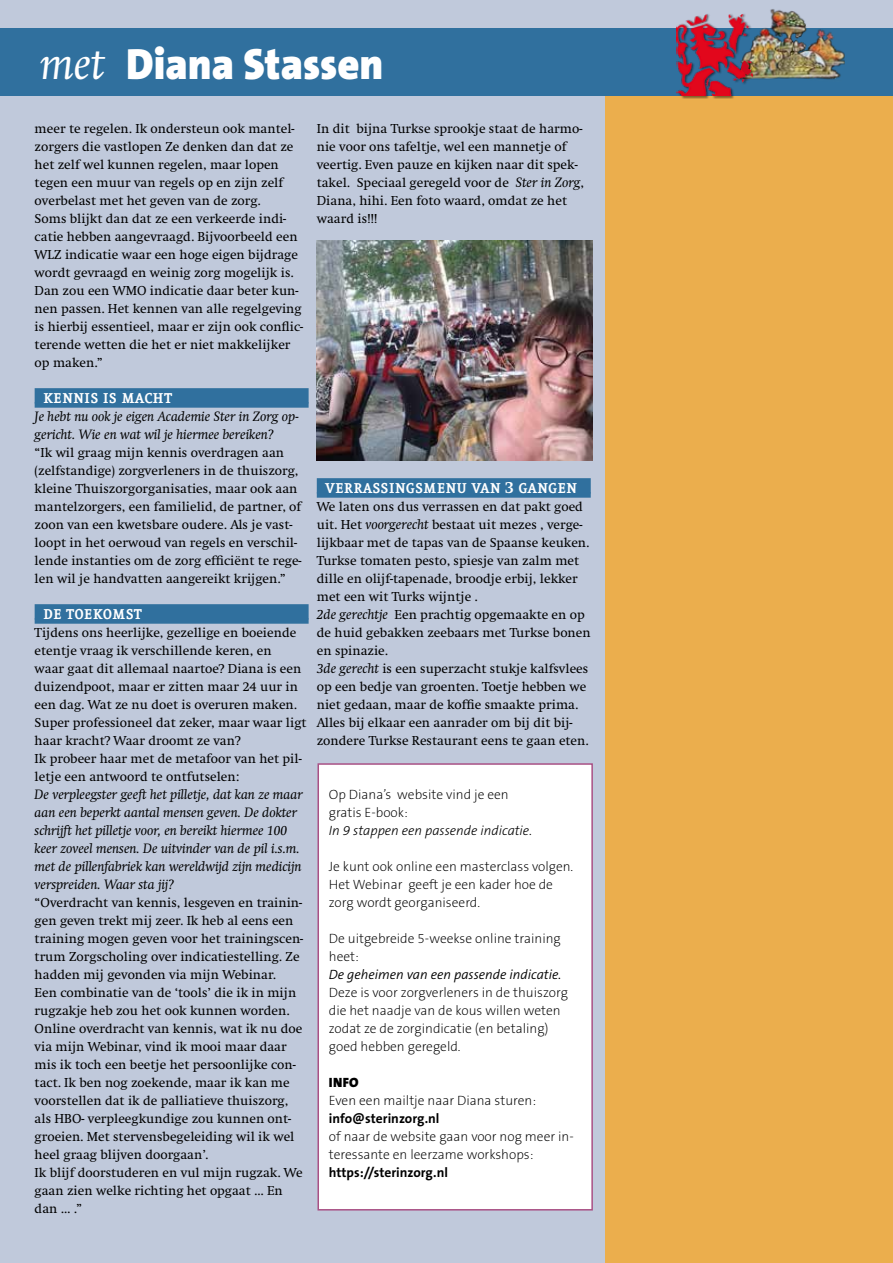
<style>
.page{position:relative;width:893px;height:1263px;background:#c0c9db}
.page>*{position:absolute;margin:0;border:0;box-sizing:border-box;transform-origin:0 0}
.t1{font:900 43.95px "The Sans LT9";color:#fff;scale:.96 1}
.t2{font:700 17.1px "Eureka";color:#fff;scale:.96 1}
.t3{font:13.5px/18px "Swift";color:#000}
.t4{font:200 13.5px/18px "The Sans LT2";color:#000}
.t5{font:italic 13.5px/18px "Swift";color:#000}
.t6{font:700 13.5px "The Sans LT7";color:#000}
.t7{font:italic 300 13.5px "The Sans LT4";color:#000}
.t8{font:italic 300 13.5px "The Sans LT3";color:#000}
.t9{font:900 13.5px "The Sans LT9";color:#000}
.s1{font-family:"Swift";font-weight:400;font-style:italic}
.s2{font-style:italic}
.s3{font-family:"Swift"}
</style>
<div class="page">
<div style="left:317px;top:763px;width:276px;height:447px;background:#fff;border:2px solid #a95185"></div>
<div style="left:606px;top:80px;width:287px;height:1183px;background:#ebae4d"></div>
<div style="left:35px;top:388px;width:274px;height:20px;background:#30709e"></div>
<div style="left:35px;top:604px;width:274px;height:20px;background:#30709e"></div>
<div style="left:317px;top:478px;width:274px;height:20px;background:#30709e"></div>
<div style="left:0;top:28px;width:893px;height:68px;background:#30709e"></div>
<img style="left:755px;top:9px;width:90px;height:71px">
<div style="left:676px;top:14px;width:79px;height:85px;background:#000;opacity:.45"></div>
<img style="left:677px;top:14px;width:75px;height:82px">
<svg style="left:741px;top:61px;width:10px;height:14px"></svg>
<img style="left:316px;top:240px;width:276px;height:220px">
<h1 class="t1" style="left:40px;top:35px;width:359px"><span class="s1">met</span> Diana Stassen</h1>
<p class="t3" style="left:35px;top:119px;width:270px">meer te regelen. Ik ondersteun ook mantel&shy;zorgers die vastlopen Ze denken dan dat ze het zelf wel kunnen regelen, maar lopen tegen een muur van regels op en zijn zelf overbelast met het geven van de zorg.<br>Soms blijkt dan dat ze een verkeerde indi&shy;catie hebben aangevraagd. Bijvoorbeeld een WLZ indicatie waar een hoge eigen bijdrage wordt gevraagd en weinig zorg mogelijk is.<br>Dan zou een WMO indicatie daar beter kun&shy;nen passen. Het kennen van alle regelgeving is hierbij essentieel, maar er zijn ook conflic&shy;terende wetten die het er niet makkelijker op maken.”</p>
<p class="t2" style="left:43px;top:390px;width:136px">KENNIS IS MACHT</p>
<p class="t5" style="left:35px;top:407px;width:266px">Je hebt nu ook je eigen Academie Ster in Zorg op&shy;gericht. Wie en wat wil je hiermee bereiken?</p>
<p class="t3" style="left:35px;top:443px;width:268px">“Ik wil graag mijn kennis overdragen aan (zelfstandige) zorgverleners in de thuiszorg, kleine Thuiszorgorganisaties, maar ook aan mantelzorgers, een familielid, de partner, of zoon van een kwetsbare oudere. Als je vast&shy;loopt in het oerwoud van regels en verschil&shy;lende instanties om de zorg efficiënt te rege&shy;len wil je handvatten aangereikt krijgen.”</p>
<p class="t2" style="left:43px;top:606px;width:104px">DE TOEKOMST</p>
<p class="t3" style="left:35px;top:623px;width:273px">Tijdens ons heerlijke, gezellige en boeiende etentje vraag ik verschillende keren, en<br>waar gaat dit allemaal naartoe? Diana is een duizendpoot, maar er zitten maar 24 uur in een dag. Wat ze nu doet is overuren maken.<br>Super professioneel dat zeker, maar waar ligt haar kracht? Waar droomt ze van?<br>Ik probeer haar met de metafoor van het pil&shy;letje een antwoord te ontfutselen:</p>
<p class="t5" style="left:35px;top:785px;width:270px">De verpleegster geeft het pilletje, dat kan ze maar aan een beperkt aantal mensen geven. De dokter schrijft het pilletje voor, en bereikt hiermee 100 keer zoveel mensen. De uitvinder van de pil i.s.m. met de pillenfabriek kan wereldwijd zijn medicijn verspreiden. Waar sta jij?</p>
<p class="t3" style="left:35px;top:893px;width:270px">“Overdracht van kennis, lesgeven en trainin&shy;gen geven trekt mij zeer. Ik heb al eens een training mogen geven voor het trainingscen&shy;trum Zorgscholing over indicatiestelling. Ze hadden mij gevonden via mijn Webinar.<br>Een combinatie van de ‘tools’ die ik in mijn rugzakje heb zou het ook kunnen worden.<br>Online overdracht van kennis, wat ik nu doe via mijn Webinar, vind ik mooi maar daar mis ik toch een beetje het persoonlijke con&shy;tact. Ik ben nog zoekende, maar ik kan me voorstellen dat ik de palliatieve thuiszorg, als HBO- verpleegkundige zou kunnen ont&shy;groeien. Met stervensbegeleiding wil ik wel heel graag blijven doorgaan’.<br>Ik blijf doorstuderen en vul mijn rugzak. We gaan zien welke richting het opgaat … En dan … .”</p>
<p class="t3" style="left:317px;top:119px;width:269px">In dit bijna Turkse sprookje staat de harmo&shy;nie voor ons tafeltje, wel een mannetje of veertig. Even pauze en kijken naar dit spek&shy;takel. Speciaal geregeld voor de <span class="s2">Ster in Zorg</span>, Diana, hihi. Een foto waard, omdat ze het waard is!!!</p>
<p class="t2" style="left:325px;top:480px;width:264px">VERRASSINGSMENU VAN <span class="s3">3</span> GANGEN</p>
<p class="t3" style="left:317px;top:497px;width:275px">We laten ons dus verrassen en dat pakt goed uit. Het <span class="s2">voorgerecht</span> bestaat uit mezes , verge&shy;lijkbaar met de tapas van de Spaanse keuken.<br>Turkse tomaten pesto, spiesje van zalm met dille en olijf-tapenade, broodje erbij, lekker met een wit Turks wijntje .<br><span class="s2">2de gerechtje</span> Een prachtig opgemaakte en op de huid gebakken zeebaars met Turkse bonen en spinazie.<br><span class="s2">3de gerecht</span> is een superzacht stukje kalfsvlees op een bedje van groenten. Toetje hebben we niet gedaan, maar de koffie smaakte prima.<br>Alles bij elkaar een aanrader om bij dit bij&shy;zondere Turkse Restaurant eens te gaan eten.</p>
<p class="t4" style="left:329px;top:785px;width:181px">Op Diana’s website vind je een gratis E-book:</p>
<p class="t8" style="left:329px;top:821px;width:205px">In 9 stappen een passende indicatie.</p>
<p class="t4" style="left:329px;top:857px;width:246px">Je kunt ook online een masterclass volgen.<br>Het Webinar geeft je een kader hoe de zorg wordt georganiseerd.</p>
<p class="t4" style="left:329px;top:929px;width:233px">De uitgebreide 5-weekse online training heet:</p>
<p class="t7" style="left:329px;top:965px;width:234px">De geheimen van een passende indicatie.</p>
<p class="t4" style="left:329px;top:983px;width:241px">Deze is voor zorgverleners in de thuiszorg die het naadje van de kous willen weten zodat ze de zorgindicatie (en betaling) goed hebben geregeld.</p>
<p class="t9" style="left:329px;top:1073px;width:31px">INFO</p>
<p class="t4" style="left:329px;top:1091px;width:209px">Even een mailtje naar Diana sturen:</p>
<p class="t6" style="left:329px;top:1109px;width:112px">info@sterinzorg.nl</p>
<p class="t4" style="left:329px;top:1127px;width:247px">of naar de website gaan voor nog meer in&shy;teressante en leerzame workshops:</p>
<p class="t6" style="left:329px;top:1163px;width:121px">https://sterinzorg.nl</p>
</div>
